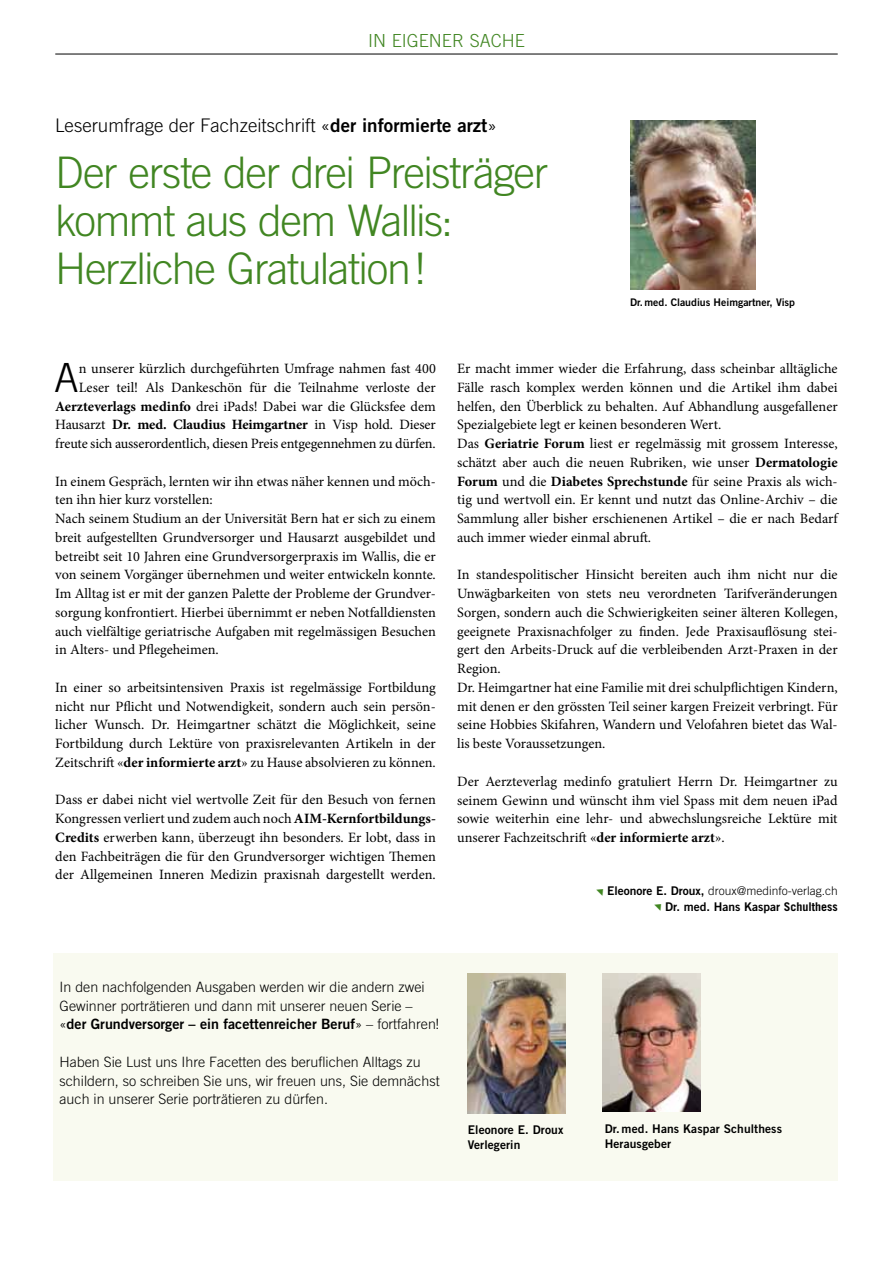
<style>
.page{position:relative;width:893px;height:1263px;background:#fff}
.page>*{position:absolute;margin:0;border:0;box-sizing:border-box;transform-origin:0 0}
.t1{font:300 43.5px/48px "Trade Gothic LT";letter-spacing:-.035em;color:#418622}
.t2{font:300 40.2px "Trade Gothic LT";color:#000}
.t3{font:300 18.75px "Trade Gothic LT";color:#000}
.t4{font:300 18px "Trade Gothic LT";color:#418622}
.t5{font:14.25px/18.8px "Minion Pro";color:#000}
.t6{font:300 14.25px/18.8px "Trade Gothic LT";color:#000}
.t7{font:14.25px "Trade Gothic LT Bold Two";color:#000}
.t8{font:12px/15px "Trade Gothic LT Bold Two";letter-spacing:.01em;color:#000}
.t9{font:300 12px "Trade Gothic LT";color:#000}
.t10{font:10.5px "Trade Gothic LT Bold Two";color:#000}
.s1{font-family:"Trade Gothic LT Bold Two";font-weight:400}
.s2{font-weight:700}
.s3{font-family:"Trade Gothic LT";font-weight:700}
.s4{font-family:"Trade Gothic LT";font-weight:300}
</style>
<div class="page">
<div style="left:53px;top:953px;width:785px;height:227px;background:#f9faf0"></div>
<img style="left:630px;top:120px;width:126px;height:170px">
<img style="left:468px;top:973px;width:98px;height:141px">
<img style="left:603px;top:973px;width:98px;height:138px">
<hr style="left:55px;top:54px;width:783px;height:1px;background:#000">
<p class="t4" style="left:368px;top:30px;width:158px">IN EIGENER SACHE</p>
<h3 class="t3" style="left:55px;top:114px;width:443px">Leserumfrage der Fachzeitschrift «<span class="s1">der informierte arzt</span>»</h3>
<h1 class="t1" style="left:55px;top:148px;width:494px">Der erste der drei Preisträger kommt aus dem Wallis:<br>Herzliche Gratulation!</h1>
<p class="t10" style="left:630px;top:296px;width:167px">Dr.med. Claudius Heimgartner, Visp</p>
<h2 class="t2" style="left:54px;top:354px;width:26px">A</h2>
<p class="t5" style="left:55px;top:359px;width:382px;text-align:right">n unserer kürzlich durchgeführten Umfrage nahmen fast 400<br>Leser teil! Als Dankeschön für die Teilnahme verloste der <span class="s2">Aerzteverlags medinfo</span> drei iPads! Dabei war die Glücksfee dem Hausarzt <span class="s2">Dr. med. Claudius Heimgartner</span> in Visp hold. Dieser freute sich ausserordentlich, diesen Preis entgegennehmen zu dürfen.</p>
<p class="t5" style="left:55px;top:472px;width:382px">In einem Gespräch, lernten wir ihn etwas näher kennen und möch&shy;ten ihn hier kurz vorstellen:<br>Nach seinem Studium an der Universität Bern hat er sich zu einem breit aufgestellten Grundversorger und Hausarzt ausgebildet und betreibt seit 10 Jahren eine Grundversorgerpraxis im Wallis, die er von seinem Vorgänger übernehmen und weiter entwickeln konnte.<br>Im Alltag ist er mit der ganzen Palette der Probleme der Grundver&shy;sorgung konfrontiert. Hierbei übernimmt er neben Notfalldiensten auch vielfältige geriatrische Aufgaben mit regelmässigen Besuchen in Alters- und Pflegeheimen.</p>
<p class="t5" style="left:55px;top:678px;width:382px;text-align:justify">In einer so arbeitsintensiven Praxis ist regelmässige Fortbildung nicht nur Pflicht und Notwendigkeit, sondern auch sein persön&shy;licher Wunsch. Dr. Heimgartner schätzt die Möglichkeit, seine Fortbildung durch Lektüre von praxisrelevanten Artikeln in der Zeitschrift «<span class="s2">der informierte arzt</span>» zu Hause absolvieren zu können.</p>
<p class="t5" style="left:55px;top:790px;width:382px;text-align:justify">Dass er dabei nicht viel wertvolle Zeit für den Besuch von fernen Kongressen verliert und zudem auch noch <span class="s2">AIM-Kernfortbildungs-Credits</span> erwerben kann, überzeugt ihn besonders. Er lobt, dass in den Fachbeiträgen die für den Grundversorger wichtigen Themen der Allgemeinen Inneren Medizin praxisnah dargestellt werden.</p>
<p class="t5" style="left:457px;top:359px;width:382px">Er macht immer wieder die Erfahrung, dass scheinbar alltägliche Fälle rasch komplex werden können und die Artikel ihm dabei helfen, den Überblick zu behalten. Auf Abhandlung ausgefallener Spezialgebiete legt er keinen besonderen Wert.<br>Das <span class="s2">Geriatrie Forum</span> liest er regelmässig mit grossem Interesse, schätzt aber auch die neuen Rubriken, wie unser <span class="s2">Dermatologie Forum</span> und die <span class="s2">Diabetes Sprechstunde</span> für seine Praxis als wich&shy;tig und wertvoll ein. Er kennt und nutzt das Online-Archiv – die Sammlung aller bisher erschienenen Artikel – die er nach Bedarf auch immer wieder einmal abruft.</p>
<p class="t5" style="left:457px;top:566px;width:382px">In standespolitischer Hinsicht bereiten auch ihm nicht nur die Unwägbarkeiten von stets neu verordneten Tarifveränderungen Sorgen, sondern auch die Schwierigkeiten seiner älteren Kollegen, geeignete Praxisnachfolger zu finden. Jede Praxisauflösung stei&shy;gert den Arbeits-Druck auf die verbleibenden Arzt-Praxen in der Region.<br>Dr. Heimgartner hat eine Familie mit drei schulpflichtigen Kindern, mit denen er den grössten Teil seiner kargen Freizeit verbringt. Für seine Hobbies Skifahren, Wandern und Velofahren bietet das Wal&shy;lis beste Voraussetzungen.</p>
<p class="t5" style="left:457px;top:772px;width:382px;text-align:justify">Der Aerzteverlag medinfo gratuliert Herrn Dr. Heimgartner zu seinem Gewinn und wünscht ihm viel Spass mit dem neuen iPad sowie weiterhin eine lehr- und abwechslungsreiche Lektüre mit unserer Fachzeitschrift «<span class="s2">der informierte arzt</span>».</p>
<p class="t9" style="left:607px;top:884px;width:232px"><span class="s1">Eleonore E. Droux,</span> droux@medinfo-verlag.ch</p>
<p class="t8" style="left:665px;top:899px;width:174px">Dr. med. Hans Kaspar <span class="s3">Schulthess</span></p>
<p class="t6" style="left:60px;top:977px;width:367px">In den nachfolgenden Ausgaben werden wir die andern zwei<br>Gewinner porträtieren und dann mit unserer neuen Serie –</p>
<p class="t7" style="left:60px;top:1015px;width:381px"><span class="s4">«</span>der Grundversorger – ein facettenreicher Beruf<span class="s4">» – fortfahren!</span></p>
<p class="t6" style="left:60px;top:1052px;width:382px">Haben Sie Lust uns Ihre Facetten des beruflichen Alltags zu schildern, so schreiben Sie uns, wir freuen uns, Sie demnächst auch in unserer Serie porträtieren zu dürfen.</p>
<p class="t8" style="left:468px;top:1121px;width:97px">Eleonore E. Droux<br>Verlegerin</p>
<p class="t8" style="left:605px;top:1121px;width:179px">Dr. med. Hans Kaspar Schulthess<br>Herausgeber</p>
</div>
